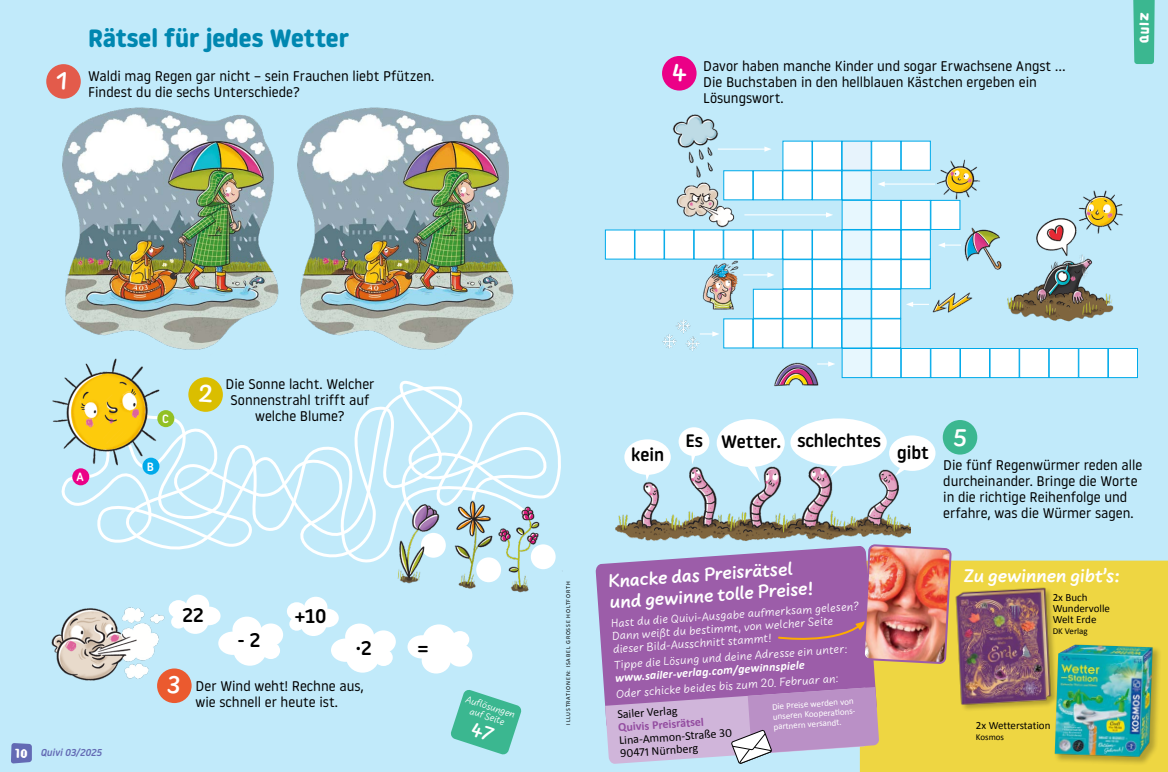
<style>
.page{position:relative;width:1168px;height:772px;background:#fff}
.page>*{position:absolute;margin:0;border:0;box-sizing:border-box;transform-origin:0 0}
.t1{font:700 25px "Noway Round";color:#0087b0}
.t2{font:700 25px "Uberhand Pro";color:#fff}
.t3{font:500 19.8px "Noway Round";color:#000}
.t4{font:700 19px/21px "Uberhand Pro";color:#fff}
.t5{font:500 18px "Noway Round";color:#000}
.t6{font:14px/16px "Noway Round";color:#000}
.t7{font:14px "HVD Poster Clean";color:#fff}
.t8{font:12px/13px "Uberhand Pro";color:#fff}
.t9{font:12px/13px "Calibri";color:#000}
.t10{font:italic 700 12px "Calibri";color:#fff}
.t11{font:700 12px "Calibri";color:#934ca0}
.t12{font:500 12px "Noway Round";color:#fff}
.t13{font:11px/11px "Calibri";color:#000}
.t14{font:10px/10px "Uberhand Pro";color:#fff;text-align:center}
.t15{font:italic 500 10px "Noway Round";color:#636ab4}
.t16{font:9px/10px "Calibri";color:#fff}
.t17{font:9px "Calibri";color:#000}
.t18{font:6px "Calibri";letter-spacing:.14em;color:#000}
.s1{font-family:"HVD Poster Clean";font-weight:400;font-style:normal;font-size:14px;color:#fff}
</style>
<div class="page">
<div style="left:0;top:0;width:1168px;height:771px;background:#c1eafa"></div>
<div style="left:860px;top:560px;width:308px;height:211px;background:#eed642"></div>
<div style="left:46px;top:64px;width:35px;height:35px;background:#e35b4b;border-radius:50%"></div>
<div style="left:157px;top:668px;width:35px;height:34px;background:#eb5a2f;border-radius:50%"></div>
<div style="left:943px;top:419px;width:34px;height:35px;background:#3bb790;border-radius:50%"></div>
<div style="left:662px;top:56px;width:35px;height:34px;background:#eb0087;border-radius:50%"></div>
<svg style="left:595px;top:553px;width:282px;height:150px;background:#9e66ae"></svg>
<svg style="left:605px;top:686px;width:274px;height:77px;background:#c0a3cb"></svg>
<img style="left:51px;top:607px;width:123px;height:86px">
<div style="left:407px;top:634px;width:30px;height:24px;background:#fff;border-radius:50%"></div>
<div style="left:422px;top:646px;width:29px;height:27px;background:#fff;border-radius:50%"></div>
<div style="left:422px;top:624px;width:34px;height:31px;background:#fff;border-radius:50%"></div>
<div style="left:448px;top:643px;width:24px;height:23px;background:#fff;border-radius:50%"></div>
<div style="left:451px;top:630px;width:18px;height:17px;background:#fff;border-radius:50%"></div>
<svg style="left:61px;top:378px;width:500px;height:165px"></svg>
<svg style="left:142px;top:407px;width:387px;height:156px"></svg>
<div style="left:197px;top:606px;width:24px;height:18px;background:#fff;border-radius:50%"></div>
<div style="left:186px;top:594px;width:23px;height:21px;background:#fff;border-radius:50%"></div>
<div style="left:182px;top:608px;width:27px;height:25px;background:#fff;border-radius:50%"></div>
<div style="left:169px;top:599px;width:19px;height:18px;background:#fff;border-radius:50%"></div>
<div style="left:171px;top:614px;width:15px;height:14px;background:#fff;border-radius:50%"></div>
<div style="left:218px;top:631px;width:29px;height:23px;background:#fff;border-radius:50%"></div>
<div style="left:232px;top:616px;width:30px;height:26px;background:#fff;border-radius:50%"></div>
<div style="left:233px;top:633px;width:33px;height:32px;background:#fff;border-radius:50%"></div>
<div style="left:258px;top:623px;width:25px;height:22px;background:#fff;border-radius:50%"></div>
<div style="left:262px;top:641px;width:18px;height:17px;background:#fff;border-radius:50%"></div>
<div style="left:315px;top:608px;width:24px;height:19px;background:#fff;border-radius:50%"></div>
<div style="left:304px;top:596px;width:23px;height:21px;background:#fff;border-radius:50%"></div>
<div style="left:300px;top:610px;width:27px;height:25px;background:#fff;border-radius:50%"></div>
<div style="left:287px;top:601px;width:20px;height:19px;background:#fff;border-radius:50%"></div>
<div style="left:289px;top:616px;width:15px;height:14px;background:#fff;border-radius:50%"></div>
<div style="left:331px;top:638px;width:29px;height:23px;background:#fff;border-radius:50%"></div>
<div style="left:345px;top:623px;width:29px;height:26px;background:#fff;border-radius:50%"></div>
<div style="left:346px;top:640px;width:33px;height:32px;background:#fff;border-radius:50%"></div>
<div style="left:371px;top:630px;width:25px;height:22px;background:#fff;border-radius:50%"></div>
<div style="left:374px;top:648px;width:19px;height:17px;background:#fff;border-radius:50%"></div>
<img style="left:52px;top:358px;width:120px;height:113px">
<div style="left:72px;top:468px;width:17px;height:17px;background:#eb0087;border-radius:50%"></div>
<div style="left:157px;top:410px;width:17px;height:17px;background:#92c023;border-radius:50%"></div>
<div style="left:142px;top:457px;width:17px;height:17px;background:#00aaea;border-radius:50%"></div>
<div style="left:635px;top:229px;width:29px;height:30px;background:#fff"></div>
<div style="left:605px;top:229px;width:30px;height:30px;background:#fff;border:1px solid #00aaea"></div>
<div style="left:1108px;top:348px;width:30px;height:29px;background:#fff;border:1px solid #00aaea"></div>
<img style="left:659px;top:114px;width:467px;height:273px">
<img style="left:62px;top:107px;width:217px;height:243px">
<img style="left:297px;top:107px;width:217px;height:243px">
<img style="left:777px;top:546px;width:176px;height:118px">
<div style="left:624px;top:439px;width:47px;height:35px;background:#fff;border-radius:50%"></div>
<div style="left:889px;top:435px;width:46px;height:35px;background:#fff;border-radius:50%"></div>
<div style="left:679px;top:427px;width:30px;height:28px;background:#fff;border-radius:50%"></div>
<div style="left:790px;top:418px;width:97px;height:48px;background:#fff;border-radius:50%"></div>
<div style="left:717px;top:419px;width:68px;height:47px;background:#fff;border-radius:50%"></div>
<img style="left:615px;top:451px;width:295px;height:102px">
<img style="left:387px;top:494px;width:176px;height:99px">
<svg style="left:11px;top:743px;width:21px;height:20px"></svg>
<svg style="left:1133px;top:0;width:22px;height:64px"></svg>
<div style="left:956px;top:587px;width:103px;height:125px;background:#000;opacity:.25"></div>
<img style="left:954px;top:585px;width:100px;height:122px">
<div style="left:1054px;top:643px;width:108px;height:122px;background:#000;opacity:.25"></div>
<img style="left:1055px;top:644px;width:98px;height:112px">
<svg style="left:451px;top:690px;width:71px;height:64px"></svg>
<h1 class="t2" style="left:56px;top:62px;width:14px">1</h1>
<h1 class="t1" style="left:88px;top:23px;width:262px">Rätsel für jedes Wetter</h1>
<p class="t6" style="left:88px;top:68px;width:348px">Waldi mag Regen gar nicht – sein Frauchen liebt Pfützen.<br>Findest du die sechs Unterschiede?</p>
<h1 class="t2" style="left:672px;top:54px;width:16px">4</h1>
<p class="t6" style="left:703px;top:57px;width:364px">Davor haben manche Kinder und sogar Erwachsene Angst ...<br>Die Buchstaben in den hellblauen Kästchen ergeben ein<br>Lösungswort.</p>
<p class="t7" style="left:1138px;top:43px;width:32px;rotate:-90deg">Quiz</p>
<p class="t12" style="left:77px;top:468px;width:9px">A</p>
<p class="t12" style="left:162px;top:410px;width:8px">C</p>
<p class="t12" style="left:147px;top:457px;width:9px">B</p>
<h1 class="t2" style="left:199px;top:375px;width:15px">2</h1>
<p class="t6" style="left:225px;top:375px;width:151px;text-align:center">Die Sonne lacht. Welcher<br>Sonnenstrahl trifft auf welche Blume?</p>
<p class="t15" style="left:15px;top:745px;width:88px"><span class="s1">10</span> Quivi 03/2025</p>
<h2 class="t3" style="left:183px;top:600px;width:23px">22</h2>
<h2 class="t3" style="left:238px;top:625px;width:24px">- 2</h2>
<h2 class="t3" style="left:295px;top:601px;width:33px">+10</h2>
<h2 class="t3" style="left:356px;top:631px;width:17px">.2</h2>
<h2 class="t3" style="left:418px;top:633px;width:11px">=</h2>
<h1 class="t2" style="left:167px;top:665px;width:15px">3</h1>
<p class="t6" style="left:196px;top:676px;width:170px">Der Wind weht! Rechne aus, wie schnell er heute ist.</p>
<p class="t14" style="left:468px;top:693px;width:53px;rotate:18deg">Aufl ösungen auf Seite</p>
<p class="t18" style="left:564px;top:724px;width:144px;rotate:-90deg">ILLUSTRATIONEN: ISABEL GROSSE HOLTFORTH</p>
<p class="t5" style="left:631px;top:442px;width:34px">kein</p>
<p class="t5" style="left:685px;top:428px;width:197px">Es Wetter. schlechtes</p>
<h3 class="t4" style="left:608px;top:569px;width:206px;rotate:-4deg">Knacke das Preisrätsel und gewinne tolle Preise!</h3>
<p class="t8" style="left:611px;top:615px;width:250px;rotate:-4deg">Hast du die Quivi-Ausgabe aufmerksam gelesen?<br>Dann weißt du bestimmt, von welcher Seite dieser Bild-Ausschnitt stammt!</p>
<p class="t8" style="left:614px;top:657px;width:235px;rotate:-4deg">Tippe die Lösung und deine Adresse ein unter:</p>
<p class="t10" style="left:615px;top:670px;width:192px;rotate:-4deg">www.sailer-verlag.com/gewinnspiele</p>
<p class="t8" style="left:616px;top:686px;width:224px;rotate:-4deg">Oder schicke beides bis zum 20. Februar an:</p>
<p class="t9" style="left:617px;top:707px;width:62px;rotate:-4deg">Sailer Verlag</p>
<p class="t11" style="left:618px;top:719px;width:87px;rotate:-4deg">Quivis Preisrätsel</p>
<p class="t9" style="left:619px;top:733px;width:114px;rotate:-4deg">Lina-Ammon-Straße 30<br>90471 Nürnberg</p>
<p class="t16" style="left:772px;top:701px;width:86px;rotate:-4deg">Die Preise werden von unseren Kooperati ons&shy;partnern versandt.</p>
<p class="t5" style="left:897px;top:439px;width:33px">gibt</p>
<h1 class="t2" style="left:953px;top:418px;width:15px">5</h1>
<p class="t6" style="left:943px;top:456px;width:201px">Die fünf Regenwürmer reden alle durcheinander. Bringe die Worte in die richtige Reihenfolge und erfahre, was die Würmer sagen.</p>
<h3 class="t4" style="left:963px;top:564px;width:158px">Zu gewinnen gibt’s:</h3>
<p class="t13" style="left:1053px;top:591px;width:59px">2x Buch<br>Wundervolle<br>Welt Erde</p>
<p class="t17" style="left:1053px;top:624px;width:37px">DK Verlag</p>
<p class="t13" style="left:976px;top:718px;width:76px">2x Wetterstation</p>
<p class="t17" style="left:976px;top:730px;width:30px">Kosmos</p>
</div>
